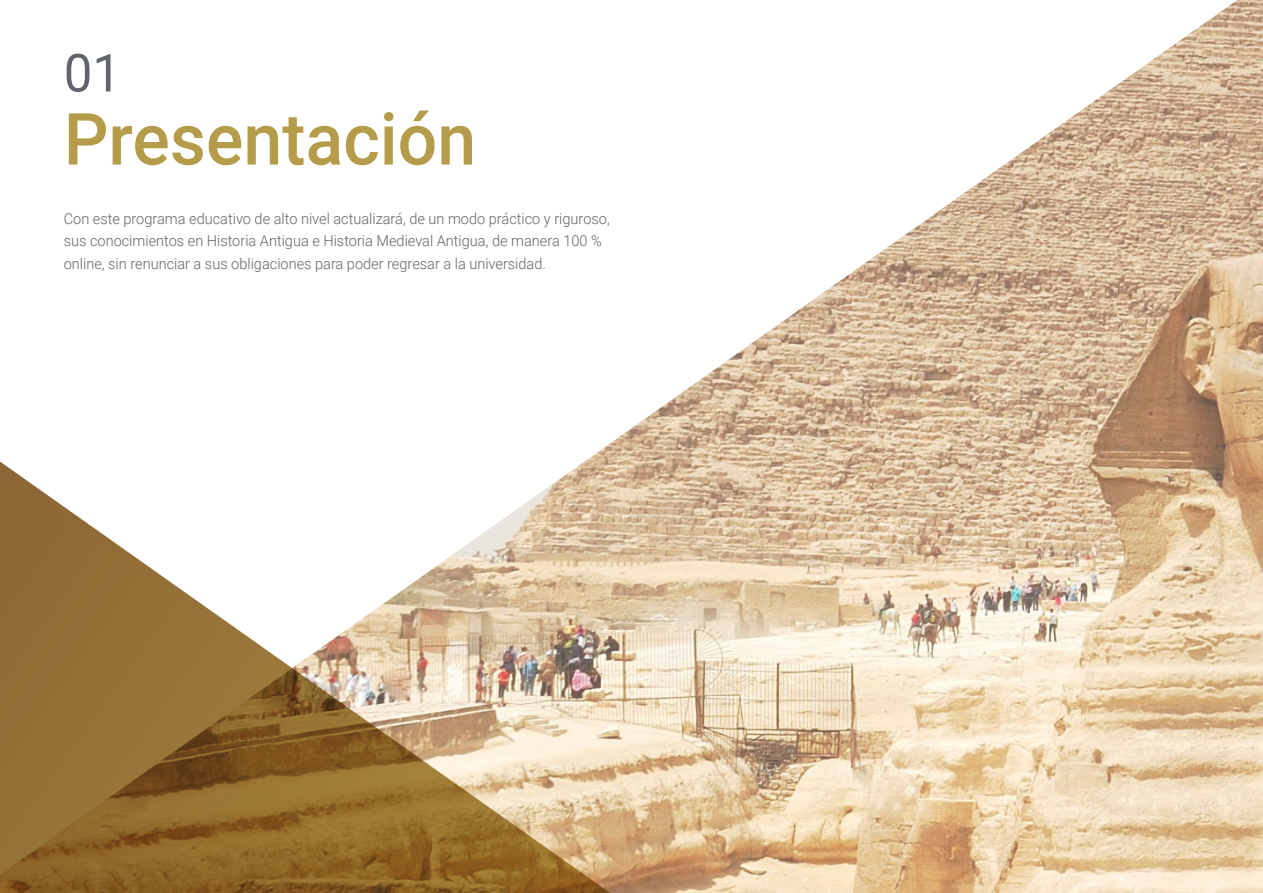
<style>
.page{position:relative;width:1263px;height:893px;background:#fff}
.page>*{position:absolute;margin:0;border:0;box-sizing:border-box;transform-origin:0 0}
.t1{font:500 72px "Roboto";color:#b49c4b}
.t2{font:52.5px "Roboto";color:#61646a}
.t3{font:300 15px/22.5px "Roboto";color:#61646a}
</style>
<div class="page">
<img style="left:607px;top:0;width:656px;height:893px">
<svg style="left:0;top:446px;width:640px;height:447px"></svg>
<h2 class="t2" style="left:64px;top:36px;width:59px">01</h2>
<h1 class="t1" style="left:64px;top:89px;width:414px">Presentación</h1>
<p class="t3" style="left:64px;top:207px;width:547px">Con este programa educativo de alto nivel actualizará, de un modo práctico y riguroso, sus conocimientos en Historia Antigua e Historia Medieval Antigua, de manera 100 % online, sin renunciar a sus obligaciones para poder regresar a la universidad.</p>
</div>
